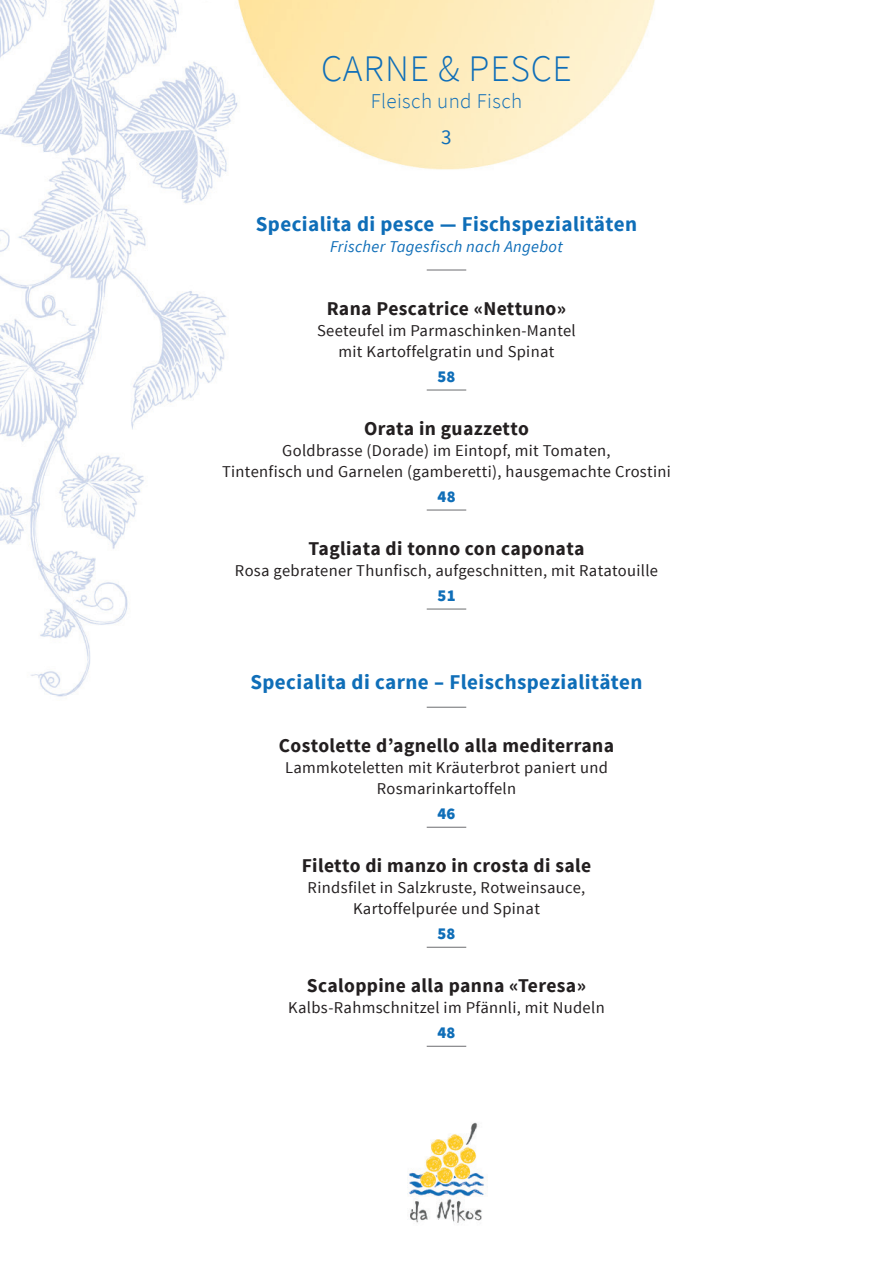
<style>
.page{position:relative;width:893px;height:1263px;background:#fff}
.page>*{position:absolute;margin:0;border:0;box-sizing:border-box;transform-origin:0 0}
.t1{font:300 37.5px "Source Sans Pro";letter-spacing:.02em;color:#0f6eb8}
.t2{font:700 21px "Source Sans Pro";letter-spacing:.02em;color:#0f6eb8}
.t3{font:300 21px "Source Sans Pro";letter-spacing:.02em;color:#0f6eb8}
.t4{font:21px "Source Sans Pro";color:#0f6eb8}
.t5{font:700 19.5px "Source Sans Pro";letter-spacing:.02em;color:#231f20}
.t6{font:16.5px/21px "Source Sans Pro";letter-spacing:.02em;color:#231f20;text-align:center}
.t7{font:italic 16.5px "Source Sans Pro";letter-spacing:.02em;color:#0f6eb8}
.t8{font:900 16.5px "Source Sans Pro";letter-spacing:.02em;color:#0f6eb8}
</style>
<div class="page">
<img style="left:0;top:0;width:655px;height:1223px">
<hr style="left:427px;top:270px;width:39px;height:1px;background:#6c6d70">
<hr style="left:427px;top:390px;width:39px;height:1px;background:#6c6d70">
<hr style="left:427px;top:510px;width:39px;height:1px;background:#6c6d70">
<hr style="left:427px;top:609px;width:39px;height:1px;background:#6c6d70">
<hr style="left:427px;top:707px;width:39px;height:1px;background:#6c6d70">
<hr style="left:427px;top:827px;width:39px;height:1px;background:#6c6d70">
<hr style="left:427px;top:947px;width:39px;height:1px;background:#6c6d70">
<hr style="left:427px;top:1046px;width:39px;height:1px;background:#6c6d70">
<h1 class="t1" style="left:321px;top:46px;width:252px">CARNE &amp; PESCE</h1>
<p class="t3" style="left:371px;top:89px;width:153px">Fleisch und Fisch</p>
<p class="t4" style="left:441px;top:124px;width:12px">3</p>
<p class="t2" style="left:256px;top:210px;width:383px">Specialita di pesce — Fischspezialitäten</p>
<p class="t7" style="left:330px;top:236px;width:234px">Frischer Tagesfisch nach Angebot</p>
<p class="t5" style="left:327px;top:295px;width:241px">Rana Pescatrice «Nettuno»</p>
<p class="t6" style="left:317px;top:320px;width:260px">Seeteufel im Parmaschinken-Mantel mit Kartoffelgratin und Spinat</p>
<p class="t8" style="left:437px;top:366px;width:20px">58</p>
<p class="t5" style="left:364px;top:415px;width:166px">Orata in guazzetto</p>
<p class="t6" style="left:222px;top:440px;width:450px">Goldbrasse (Dorade) im Eintopf, mit Tomaten,<br>Tintenfisch und Garnelen (gamberetti), hausgemachte Crostini</p>
<p class="t8" style="left:437px;top:486px;width:20px">48</p>
<p class="t5" style="left:309px;top:535px;width:277px">Tagliata di tonno con caponata</p>
<p class="t6" style="left:235px;top:560px;width:425px">Rosa gebratener Thunfisch, aufgeschnitten, mit Ratatouille</p>
<p class="t8" style="left:437px;top:585px;width:20px">51</p>
<p class="t2" style="left:250px;top:668px;width:394px">Specialita di carne – Fleischspezialitäten</p>
<p class="t5" style="left:279px;top:733px;width:337px">Costolette d’agnello alla mediterrana</p>
<p class="t6" style="left:285px;top:757px;width:324px">Lammkoteletten mit Kräuterbrot paniert und<br>Rosmarinkartoffeln</p>
<p class="t8" style="left:437px;top:803px;width:20px">46</p>
<p class="t5" style="left:302px;top:853px;width:291px">Filetto di manzo in crosta di sale</p>
<p class="t6" style="left:308px;top:877px;width:279px">Rindsfilet in Salzkruste, Rotweinsauce,<br>Kartoffelpurée und Spinat</p>
<p class="t8" style="left:437px;top:923px;width:20px">58</p>
<p class="t5" style="left:307px;top:973px;width:281px">Scaloppine alla panna «Teresa»</p>
<p class="t6" style="left:288px;top:997px;width:318px">Kalbs-Rahmschnitzel im Pfännli, mit Nudeln</p>
<p class="t8" style="left:437px;top:1022px;width:20px">48</p>
</div>
